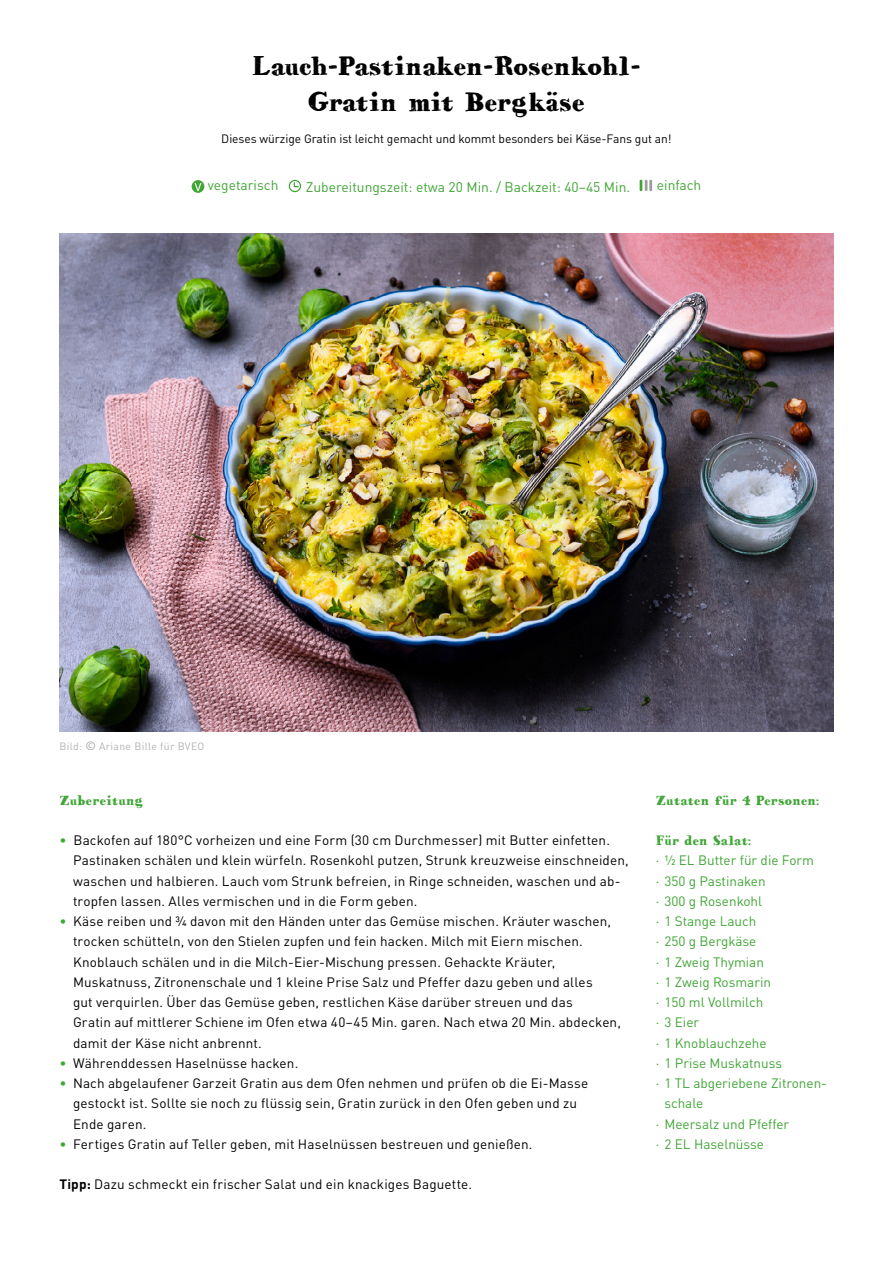
<style>
.page{position:relative;width:893px;height:1263px;background:#fff}
.page>*{position:absolute;margin:0;border:0;box-sizing:border-box;transform-origin:0 0}
.t1{font:27px/36px "HVD Bodedo";letter-spacing:-.02em;color:#000;text-align:center}
.t2{font:13.8px "DIN Pro";color:#3fa535}
.t3{font:13.5px/20.2px "DIN Pro";letter-spacing:.01em;color:#000}
.t4{font:13.5px "DIN Pro";color:#3fa535}
.t5{font:13.5px "HVD Bodedo";letter-spacing:.005em;color:#3fa535}
.t6{font:12px "DIN Pro";letter-spacing:-.005em;color:#000}
.t7{font:10.5px "DIN Pro";letter-spacing:.03em;color:#b3b2b2}
.s1{font-size:12px;color:#9d9d9c}
.s2{color:#3aaa35}
.s3{color:#3fa535}
.s4{font-weight:700}
</style>
<div class="page">
<img style="left:60px;top:233px;width:773px;height:499px">
<svg style="left:192px;top:180px;width:12px;height:13px"></svg>
<svg style="left:194px;top:183px;width:8px;height:8px"></svg>
<svg style="left:289px;top:180px;width:12px;height:12px"></svg>
<svg style="left:640px;top:180px;width:12px;height:11px"></svg>
<h1 class="t1" style="left:252px;top:48px;width:391px">Lauch-Pastinaken-Rosenkohl-<br>Gratin mit Bergkäse</h1>
<p class="t6" style="left:221px;top:130px;width:452px">Dieses würzige Gratin ist leicht gemacht und kommt besonders bei Käse-Fans gut an!</p>
<p class="t2" style="left:208px;top:174px;width:72px">vegetarisch</p>
<p class="t2" style="left:306px;top:176px;width:326px">Zubereitungszeit: etwa 20 Min. / Backzeit: 40–45 Min.</p>
<p class="t2" style="left:657px;top:174px;width:46px">einfach</p>
<p class="t7" style="left:60px;top:738px;width:146px">Bild: <span class="s1">©</span> Ariane Bille für BVEO</p>
<p class="t5" style="left:60px;top:791px;width:85px">Zubereitung</p>
<p class="t3" style="left:73px;top:829px;width:557px;text-indent:-14px"><span class="s2">•</span> Backofen auf 180°C vorheizen und eine Form (30 cm Durchmesser) mit Butter einfetten.<br>Pastinaken schälen und klein würfeln. Rosenkohl putzen, Strunk kreuzweise einschneiden, waschen und halbieren. Lauch vom Strunk befreien, in Ringe schneiden, waschen und ab&shy;tropfen lassen. Alles vermischen und in die Form geben.</p>
<p class="t3" style="left:73px;top:910px;width:549px;text-indent:-14px"><span class="s2">•</span> Käse reiben und ¾ davon mit den Händen unter das Gemüse mischen. Kräuter waschen, trocken schütteln, von den Stielen zupfen und fein hacken. Milch mit Eiern mischen.<br>Knoblauch schälen und in die Milch-Eier-Mischung pressen. Gehackte Kräuter, Muskatnuss, Zitronenschale und 1 kleine Prise Salz und Pfeffer dazu geben und alles<br>gut verquirlen. Über das Gemüse geben, restlichen Käse darüber streuen und das<br>Gratin auf mittlerer Schiene im Ofen etwa 40–45 Min. garen. Nach etwa 20 Min. abdecken, damit der Käse nicht anbrennt.</p>
<p class="t3" style="left:60px;top:1051px;width:240px"><span class="s2">•</span> Währenddessen Haselnüsse hacken.</p>
<p class="t3" style="left:73px;top:1072px;width:517px;text-indent:-14px"><span class="s3">•</span> Nach abgelaufener Garzeit Gratin aus dem Ofen nehmen und prüfen ob die Ei-Masse gestockt ist. Sollte sie noch zu flüssig sein, Gratin zurück in den Ofen geben und zu<br>Ende garen.</p>
<p class="t3" style="left:60px;top:1132px;width:475px"><span class="s3">•</span> Fertiges Gratin auf Teller geben, mit Haselnüssen bestreuen und genießen.</p>
<p class="t3" style="left:60px;top:1173px;width:414px"><span class="s4">Tipp:</span> Dazu schmeckt ein frischer Salat und ein knackiges Baguette.</p>
<p class="t5" style="left:656px;top:791px;width:165px">Zutaten für 4 Personen:</p>
<p class="t5" style="left:656px;top:832px;width:96px">Für den Salat:</p>
<p class="t4" style="left:656px;top:850px;width:160px">· ½ EL Butter für die Form</p>
<p class="t4" style="left:656px;top:870px;width:111px">· 350 g Pastinaken</p>
<p class="t4" style="left:656px;top:890px;width:108px">· 300 g Rosenkohl</p>
<p class="t4" style="left:656px;top:911px;width:102px">· 1 Stange Lauch</p>
<p class="t4" style="left:656px;top:931px;width:102px">· 250 g Bergkäse</p>
<p class="t4" style="left:656px;top:951px;width:110px">· 1 Zweig Thymian</p>
<p class="t4" style="left:656px;top:971px;width:117px">· 1 Zweig Rosmarin</p>
<p class="t4" style="left:656px;top:992px;width:109px">· 150 ml Vollmilch</p>
<p class="t4" style="left:656px;top:1012px;width:45px">· 3 Eier</p>
<p class="t4" style="left:656px;top:1032px;width:112px">· 1 Knoblauchzehe</p>
<p class="t4" style="left:656px;top:1052px;width:128px">· 1 Prise Muskatnuss</p>
<p class="t4" style="left:656px;top:1073px;width:173px">· 1 TL abgeriebene Zitronen-</p>
<p class="t4" style="left:664px;top:1093px;width:40px">schale</p>
<p class="t4" style="left:656px;top:1113px;width:135px">· Meersalz und Pfeffer</p>
<p class="t4" style="left:656px;top:1133px;width:110px">· 2 EL Haselnüsse</p>
</div>
